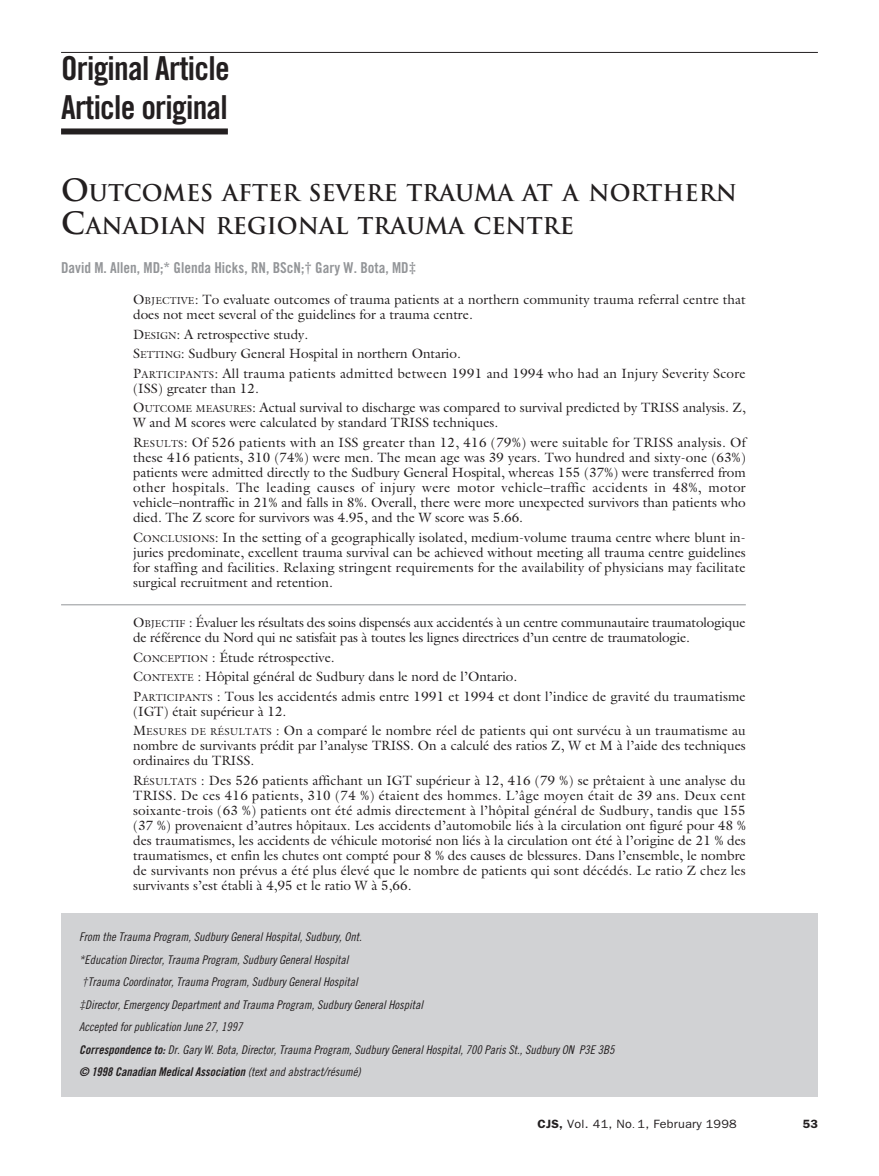
<style>
.page{position:relative;width:879px;height:1176px;background:#fff}
.page>*{position:absolute;margin:0;border:0;box-sizing:border-box;transform-origin:0 0}
.t1{font:33px/39.6px "Trade Gothic Bold Cond Twenty";letter-spacing:-.02em;color:#231f20}
.t2{font:700 22.5px/33px "Trajan";color:#231f20}
.t3{font:15px "Trade Gothic Bold Cond Twenty";color:#939598}
.t4{font:13.5px/15px "Galliard";color:#231f20}
.t5{font:13.5px/19.5px "Galliard";letter-spacing:.02em;color:#231f20}
.t6{font:12px/22.5px "Trade Gothic Cond Eighteen Obl";color:#231f20}
.t7{font:12px "Trade Gothic Bold Cond Twenty Obl";color:#231f20}
.t8{font:12px "Franklin Gothic";letter-spacing:.02em;color:#231f20;scale:1.05 1}
.t9{font:600 12px "Franklin Gothic";color:#231f20;scale:1.05 1}
.s1{font-size:30px}
.s2{font-size:10.2px}
.s3{font-family:"Trade Gothic Bold Cond Twenty Obl"}
.s4{font-family:"Trade Gothic Cond Eighteen Obl"}
.s5{font-weight:600}
.s6{font-size:9px}
</style>
<div class="page">
<hr style="left:61px;top:52px;width:756px;height:1px;background:#231f20">
<div style="left:61px;top:128px;width:167px;height:6px;background:#231f20"></div>
<div style="left:61px;top:913px;width:756px;height:183px;background:#d1d2d4"></div>
<hr style="left:61px;top:604px;width:684px;height:1px;background:#939598">
<h1 class="t1" style="left:61px;top:51px;width:170px">Original Article<br>Article original</h1>
<h2 class="t2" style="left:61px;top:176px;width:677px"><span class="s1">O</span>UTCOMES AFTER SEVERE TRAUMA AT A NORTHERN<br><span class="s1">C</span>ANADIAN REGIONAL TRAUMA CENTRE</h2>
<p class="t3" style="left:61px;top:262px;width:356px">David M. Allen, MD;* Glenda Hicks, RN, BScN;† Gary W. Bota, MD‡</p>
<p class="t4" style="left:133px;top:292px;width:614px">O<span class="s2">BJECTIVE</span>: To evaluate outcomes of trauma patients at a northern community trauma referral centre that does not meet several of the guidelines for a trauma centre.</p>
<p class="t5" style="left:133px;top:324px;width:614px">D<span class="s2">ESIGN</span>: A retrospective study.<br>S<span class="s2">ETTING</span>: Sudbury General Hospital in northern Ontario.<br>P<span class="s2">ARTICIPANTS</span>: All trauma patients admitted between 1991 and 1994 who had an Injury Severity Score</p>
<p class="t4" style="left:133px;top:378px;width:614px;line-height:19.5px">(ISS) greater than 12.<br>O<span class="s2">UTCOME MEASURES</span>: Actual survival to discharge was compared to survival predicted by TRISS analysis. Z,</p>
<p class="t5" style="left:133px;top:413px;width:614px">W and M scores were calculated by standard TRISS techniques.<br>R<span class="s2">ESULTS</span>: Of 526 patients with an ISS greater than 12, 416 (79%) were suitable for TRISS analysis. Of</p>
<p class="t4" style="left:133px;top:449px;width:614px;text-align:justify">these 416 patients, 310 (74%) were men. The mean age was 39 years. Two hundred and sixty-one (63%) patients were admitted directly to the Sudbury General Hospital, whereas 155 (37%) were transferred from other hospitals. The leading causes of injury were motor vehicle–traffic accidents in 48%, motor vehicle–nontraffic in 21% and falls in 8%. Overall, there were more unexpected survivors than patients who died. The Z score for survivors was 4.95, and the W score was 5.66.</p>
<p class="t4" style="left:133px;top:529px;width:614px;text-align:justify">C<span class="s2">ONCLUSIONS</span>: In the setting of a geographically isolated, medium-volume trauma centre where blunt in&shy;juries predominate, excellent trauma survival can be achieved without meeting all trauma centre guidelines for staffing and facilities. Relaxing stringent requirements for the availability of physicians may facilitate surgical recruitment and retention.</p>
<p class="t4" style="left:133px;top:614px;width:613px">O<span class="s2">BJECTIF</span> : Évaluer les résultats des soins dispensés aux accidentés à un centre communautaire traumatologique de référence du Nord qui ne satisfait pas à toutes les lignes directrices d’un centre de traumatologie.</p>
<p class="t4" style="left:133px;top:647px;width:613px;line-height:19.5px">C<span class="s2">ONCEPTION</span> : Étude rétrospective.<br>C<span class="s2">ONTEXTE</span> : Hôpital général de Sudbury dans le nord de l’Ontario.<br>P<span class="s2">ARTICIPANTS</span> : Tous les accidentés admis entre 1991 et 1994 et dont l’indice de gravité du traumatisme</p>
<p class="t4" style="left:133px;top:701px;width:614px;line-height:19.5px">(IGT) était supérieur à 12.<br>M<span class="s2">ESURES DE RÉSULTATS</span> : On a comparé le nombre réel de patients qui ont survécu à un traumatisme au</p>
<p class="t4" style="left:133px;top:737px;width:614px">nombre de survivants prédit par l’analyse TRISS. On a calculé des ratios Z, W et M à l’aide des techniques ordinaires du TRISS.</p>
<p class="t4" style="left:133px;top:772px;width:614px;text-align:justify">R<span class="s2">ÉSULTATS</span> : Des 526 patients affichant un IGT supérieur à 12, 416 (79 %) se prêtaient à une analyse du TRISS. De ces 416 patients, 310 (74 %) étaient des hommes. L’âge moyen était de 39 ans. Deux cent soixante-trois (63 %) patients ont été admis directement à l’hôpital général de Sudbury, tandis que 155 (37 %) provenaient d’autres hôpitaux. Les accidents d’automobile liés à la circulation ont figuré pour 48 % des traumatismes, les accidents de véhicule motorisé non liés à la circulation ont été à l’origine de 21 % des traumatismes, et enfin les chutes ont compté pour 8 % des causes de blessures. Dans l’ensemble, le nombre de survivants non prévus a été plus élevé que le nombre de patients qui sont décédés. Le ratio Z chez les survivants s’est établi à 4,95 et le ratio W à 5,66.</p>
<p class="t6" style="left:79px;top:926px;width:536px">From the Trauma Program, Sudbury General Hospital, Sudbury, Ont.<br>*Education Director, Trauma Program, Sudbury General Hospital<br>†Trauma Coordinator, Trauma Program, Sudbury General Hospital<br>‡Director, Emergency Department and Trauma Program, Sudbury General Hospital<br>Accepted for publication June 27, 1997<br><span class="s3">Correspondence to:</span> Dr. Gary W. Bota, Director, Trauma Program, Sudbury General Hospital, 700 Paris St., Sudbury ON P3E 3B5</p>
<p class="t7" style="left:79px;top:1067px;width:283px">© 1998 Canadian Medical Association <span class="s4">(text and abstract/résumé)</span></p>
<p class="t8" style="left:537px;top:1116px;width:191px"><span class="s5">CJS,</span> Vol. 41, No<span class="s6">.</span> 1, February 1998</p>
<p class="t9" style="left:802px;top:1116px;width:16px">53</p>
</div>
